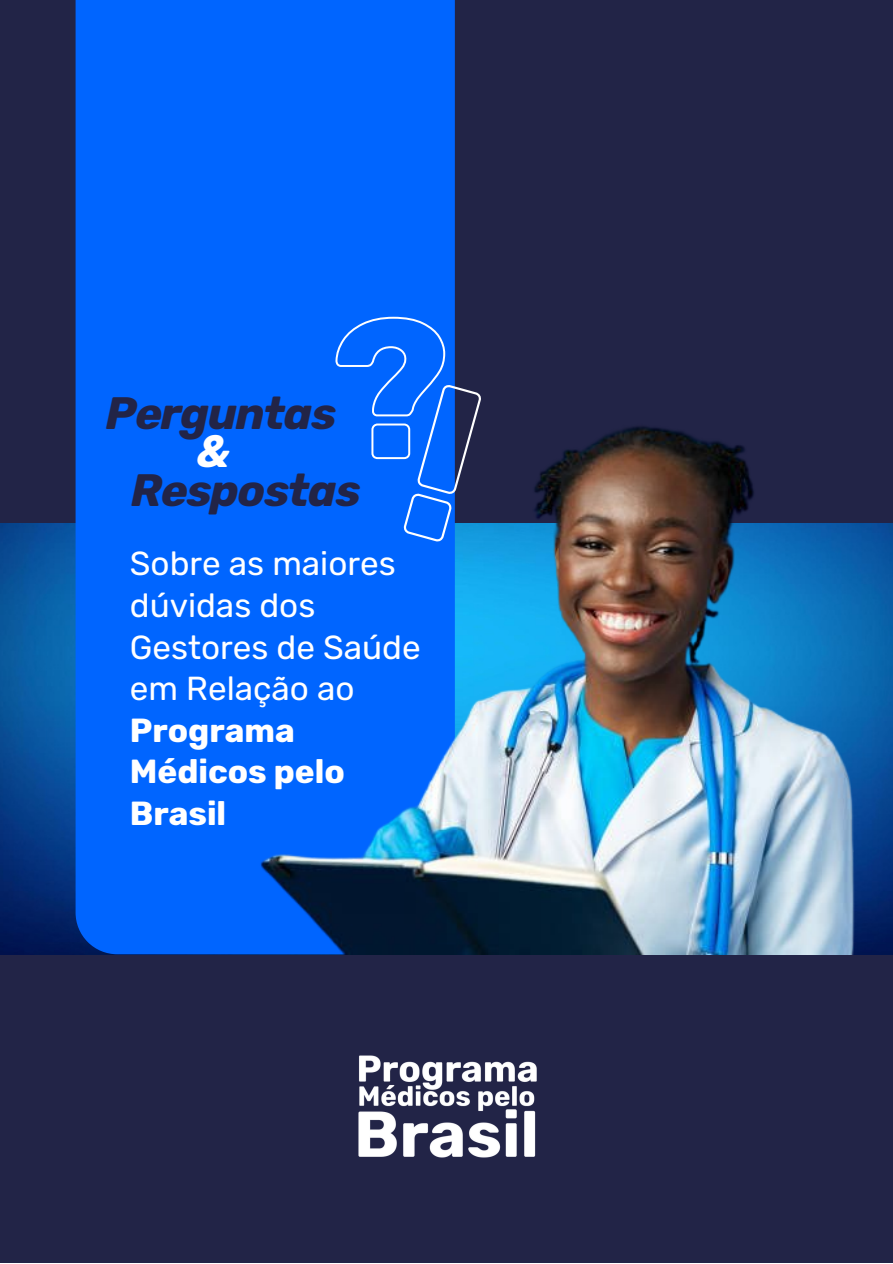
<style>
.page{position:relative;width:893px;height:1264px;background:#fff}
.page>*{position:absolute;margin:0;border:0;box-sizing:border-box;transform-origin:0 0}
.t1{font:italic 700 45.15px "Rubik";letter-spacing:-.025em;color:#222447}
.t2{font:italic 700 45.15px "Rubik";color:#fff}
.t3{font:33.3px/41.5px "Rubik";color:#fff}
.s1{font-weight:700}
</style>
<div class="page">
<div style="left:0;top:0;width:892px;height:1262px;background:#222447"></div>
<img style="left:0;top:524px;width:76px;height:430px">
<img style="left:358px;top:1055px;width:179px;height:103px">
<div style="left:76px;top:0;width:379px;height:954px;background:#0065ff"></div>
<img style="left:243px;top:423px;width:649px;height:531px">
<svg style="left:334px;top:316px;width:151px;height:228px"></svg>
<p class="t1" style="left:106px;top:386px;width:232px">Perguntas</p>
<p class="t1" style="left:130px;top:463px;width:231px">Respostas</p>
<p class="t2" style="left:196px;top:425px;width:35px">&amp;</p>
<p class="t3" style="left:130px;top:543px;width:292px">Sobre as maiores dúvidas dos<br>Gestores de Saúde em Relação ao<br><span class="s1">Programa<br>Médicos pelo<br>Brasil</span></p>
</div>
